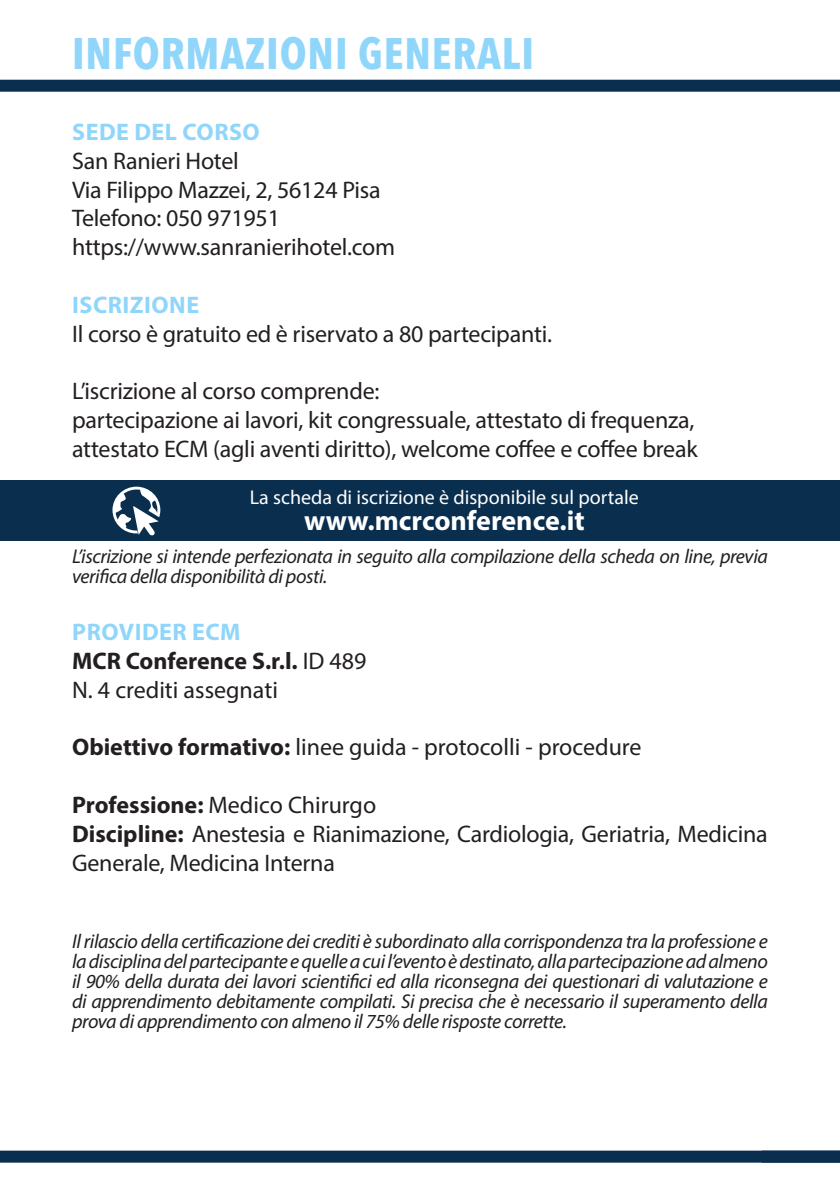
<style>
.page{position:relative;width:840px;height:1191px;background:#fff}
.page>*{position:absolute;margin:0;border:0;box-sizing:border-box;transform-origin:0 0}
.t1{font:700 44px "Avenir Next Condensed";letter-spacing:.02em;color:#8fd6fa}
.t2{font:700 28px "Myriad Pro";color:#fff}
.t3{font:24px/28.8px "Myriad Pro";letter-spacing:-.01em;color:#231f20}
.t4{font:700 24px "Myriad Pro";letter-spacing:.02em;color:#8fd6fa}
.t5{font:700 24px "Myriad Pro";color:#231f20}
.t6{font:italic 20px/20px "Myriad Pro";letter-spacing:-.02em;color:#231f20}
.t7{font:20px "Myriad Pro";color:#fff}
.s1{font-weight:400}
.s2{font-weight:700}
</style>
<div class="page">
<div style="left:0;top:480px;width:839px;height:60px;background:#092e4e"></div>
<svg style="left:112px;top:487px;width:48px;height:49px"></svg>
<div style="left:0;top:1150px;width:839px;height:12px;background:#092e4e"></div>
<div style="left:0;top:80px;width:839px;height:12px;background:#092e4e"></div>
<p class="t1" style="left:72px;top:26px;width:463px">INFORMAZIONI GENERALI</p>
<p class="t4" style="left:72px;top:116px;width:189px">SEDE DEL CORSO</p>
<p class="t3" style="left:72px;top:146px;width:168px">San Ranieri Hotel</p>
<p class="t3" style="left:72px;top:175px;width:310px">Via Filippo Mazzei, 2, 56124 Pisa</p>
<p class="t3" style="left:72px;top:203px;width:209px">Telefono: 050 971951</p>
<p class="t3" style="left:72px;top:232px;width:324px">https://www.sanranierihotel.com</p>
<p class="t4" style="left:72px;top:289px;width:128px">ISCRIZIONE</p>
<p class="t3" style="left:72px;top:319px;width:481px">Il corso è gratuito ed è riservato a 80 partecipanti.</p>
<p class="t3" style="left:72px;top:376px;width:309px">L’iscrizione al corso comprende:</p>
<p class="t3" style="left:72px;top:405px;width:626px">partecipazione ai lavori, kit congressuale, attestato di frequenza, attestato ECM (agli aventi diritto), welcome coffee e coffee break</p>
<p class="t7" style="left:249px;top:485px;width:390px">La scheda di iscrizione è disponibile sul portale</p>
<p class="t2" style="left:304px;top:502px;width:282px">www.mcrconference.it</p>
<p class="t6" style="left:72px;top:545px;width:697px">L’iscrizione si intende perfezionata in seguito alla compilazione della scheda on line, previa verifica della disponibilità di posti.</p>
<p class="t4" style="left:72px;top:616px;width:170px">PROVIDER ECM</p>
<p class="t5" style="left:72px;top:645px;width:296px">MCR Conference S.r.l. <span class="s1">ID 489</span></p>
<p class="t3" style="left:72px;top:675px;width:207px">N. 4 crediti assegnati</p>
<p class="t3" style="left:72px;top:732px;width:570px"><span class="s2">Obiettivo formativo:</span> linee guida - protocolli - procedure</p>
<p class="t3" style="left:72px;top:790px;width:305px"><span class="s2">Professione:</span> Medico Chirurgo</p>
<p class="t3" style="left:72px;top:819px;width:697px"><span class="s2">Discipline:</span> Anestesia e Rianimazione, Cardiologia, Geriatria, Medicina<br>Generale, Medicina Interna</p>
<p class="t6" style="left:72px;top:931px;width:697px;text-align:justify">Il rilascio della certificazione dei crediti è subordinato alla corrispondenza tra la professione e la disciplina del partecipante e quelle a cui l’evento è destinato, alla partecipazione ad almeno il 90% della durata dei lavori scientifici ed alla riconsegna dei questionari di valutazione e di apprendimento debitamente compilati. Si precisa che è necessario il superamento della prova di apprendimento con almeno il 75% delle risposte corrette.</p>
</div>
